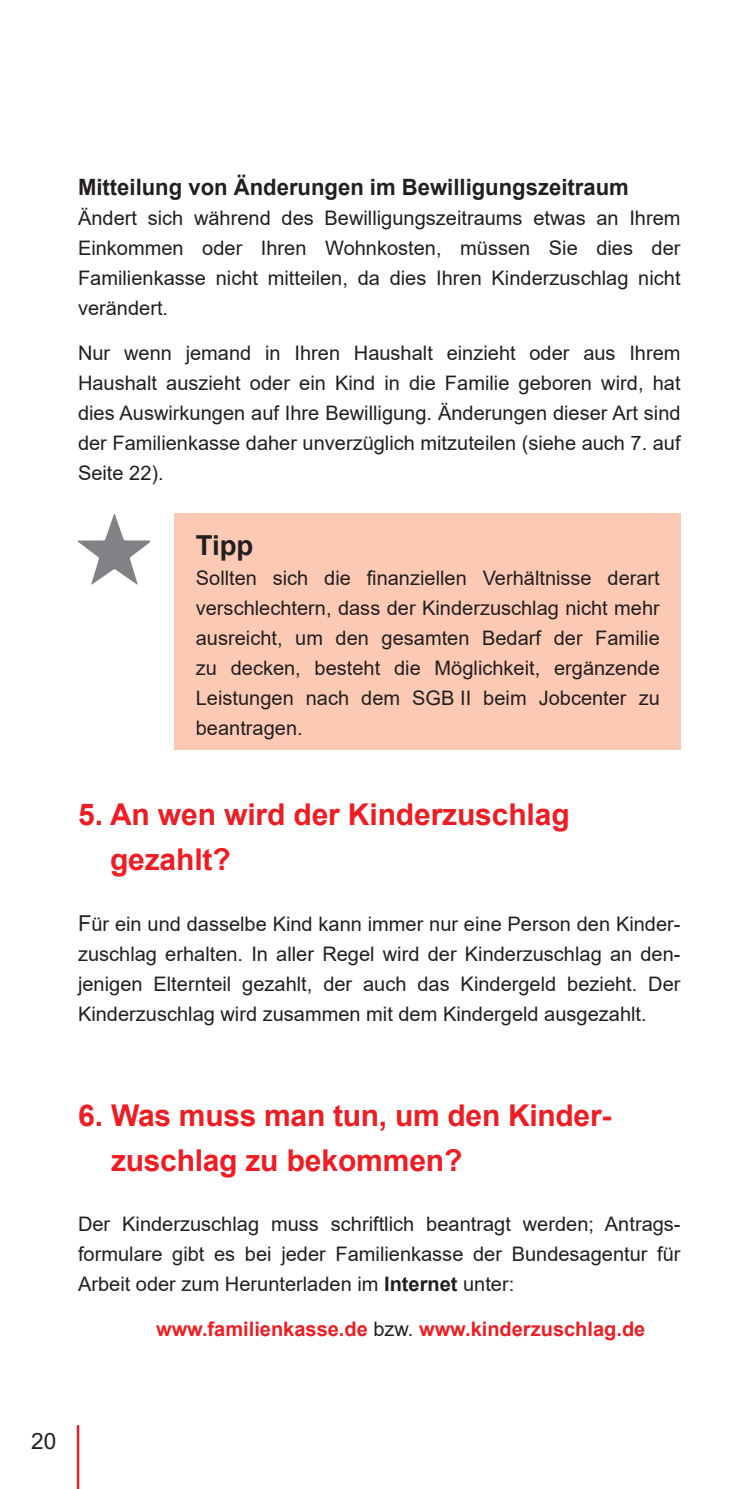
<style>
.page{position:relative;width:745px;height:1489px;background:#fff}
.page>*{position:absolute;margin:0;border:0;box-sizing:border-box;transform-origin:0 0}
.t1{font:700 30px/45px "Arial";letter-spacing:-.005em;color:#ee1d23}
.t2{font:700 27.5px "Arial";color:#231f20}
.t3{font:700 22.5px "Arial";color:#231f20}
.t4{font:22.5px "Arial";color:#231f20}
.t5{font:20px/30px "Arial";color:#231f20;text-align:justify}
.t6{font:700 20px "Arial";color:#ee1d23}
.s1{font-size:22px}
.s2{font-weight:700}
.s3{font-weight:400;color:#231f20}
</style>
<div class="page">
<hr style="left:77px;top:1424px;width:2px;height:64px;background:#ee1d23">
<div style="left:174px;top:513px;width:506px;height:236px;background:#fcc9b4"></div>
<svg style="left:79px;top:513px;width:71px;height:71px"></svg>
<p class="t3" style="left:78px;top:171px;width:552px">Mitteilung von Änderungen im Bewilligungszeitraum</p>
<p class="t5" style="left:78px;top:203px;width:603px">Ändert sich während des Bewilligungszeitraums etwas an Ihrem Einkommen oder Ihren Wohnkosten, müssen Sie dies der Familienkasse nicht mitteilen, da dies Ihren Kinderzuschlag nicht verändert.</p>
<p class="t5" style="left:78px;top:338px;width:603px">Nur wenn jemand in Ihren Haushalt einzieht oder aus Ihrem Haushalt auszieht oder ein Kind in die Familie geboren wird, hat dies Auswirkungen auf Ihre Bewilligung. Änderungen dieser Art sind der Familienkasse daher unverzüglich mitzuteilen (siehe auch 7. auf Seite 22).</p>
<h2 class="t2" style="left:196px;top:526px;width:59px">Tipp</h2>
<p class="t5" style="left:196px;top:563px;width:465px">Sollten sich die finanziellen Verhältnisse derart verschlechtern, dass der Kinderzuschlag nicht mehr ausreicht, um den gesamten Bedarf der Familie zu decken, besteht die Möglichkeit, ergänzende Leistungen nach dem SGB II beim Jobcenter zu beantragen.</p>
<h1 class="t1" style="left:110px;top:792px;width:461px;text-indent:-32px">5. An wen wird der Kinderzuschlag gezahlt?</h1>
<p class="t5" style="left:78px;top:908px;width:603px"><span class="s1">F</span>ür ein und dasselbe Kind kann immer nur eine Person den Kinder&shy;zuschlag erhalten. In aller Regel wird der Kinderzuschlag an den&shy;jenigen Elternteil gezahlt, der auch das Kindergeld bezieht. Der Kinderzuschlag wird zusammen mit dem Kindergeld ausgezahlt.</p>
<h1 class="t1" style="left:111px;top:1092px;width:501px;text-indent:-33px">6. Was muss man tun, um den Kinder&shy;zuschlag zu bekommen?</h1>
<p class="t5" style="left:78px;top:1208px;width:603px">Der Kinderzuschlag muss schriftlich beantragt werden; Antrags&shy;formulare gibt es bei jeder Familienkasse der Bundesagentur für Arbeit oder zum Herunterladen im <span class="s2">Internet</span> unter:</p>
<p class="t6" style="left:156px;top:1314px;width:490px">www.familienkasse.de <span class="s3">bzw.</span> www.kinderzuschlag.de</p>
<p class="t4" style="left:31px;top:1425px;width:27px">20</p>
</div>
